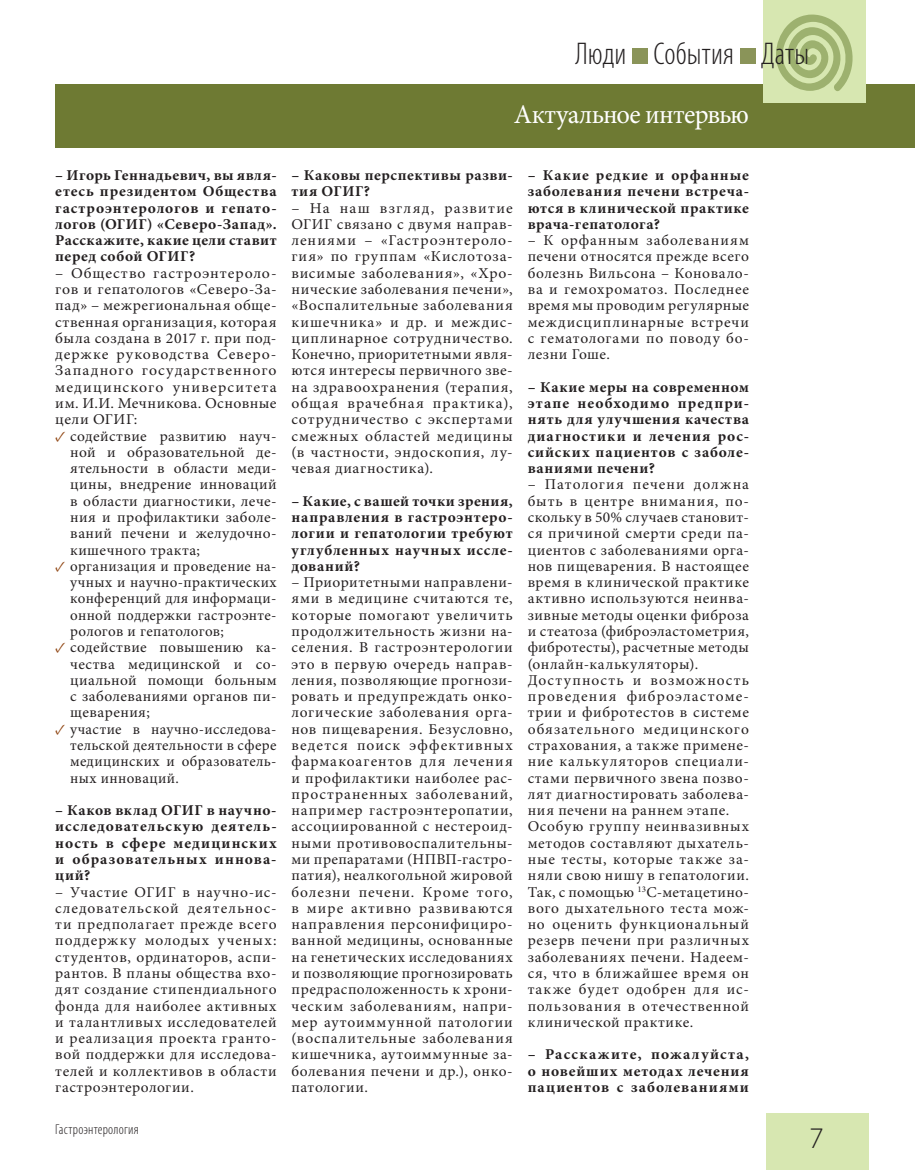
<style>
.page{position:relative;width:915px;height:1170px;background:#fff}
.page>*{position:absolute;margin:0;border:0;box-sizing:border-box;transform-origin:0 0}
.t1{font:300 condensed 31.5px "Myriad Pro";letter-spacing:.005em;color:#231f20}
.t2{font:300 30px "Myriad Pro";color:#231f20}
.t3{font:27px "Minion Pro";letter-spacing:-.025em;color:#fff}
.t4{font:15px/16.2px "Minion Pro";letter-spacing:.04em;color:#231f20;text-align:justify}
.t5{font:700 15px/16.2px "Minion Pro";letter-spacing:.05em;color:#231f20;text-align:justify}
.t6{font:15px/16.4px "Minion Pro";letter-spacing:.04em;color:#231f20;text-align:justify;scale:1.04 1}
.t7{font:15px/16.2px "Minion Pro";letter-spacing:.04em;color:#231f20;text-align:justify;scale:1.05 1}
.t8{font:300 condensed 14.25px "Myriad Pro";letter-spacing:.015em;color:#231f20}
.s1{color:#8e430f}
</style>
<div class="page">
<div style="left:765px;top:1113px;width:102px;height:56px;background:#d7e7b1"></div>
<div style="left:55px;top:84px;width:859px;height:63px;background:#6e7a33"></div>
<div style="left:763px;top:0;width:102px;height:102px;background:#d7e7b1"></div>
<svg style="left:776px;top:15px;width:77px;height:76px"></svg>
<div style="left:631px;top:48px;width:16px;height:16px;background:#8a9459"></div>
<div style="left:739px;top:48px;width:16px;height:16px;background:#8a9459"></div>
<h1 class="t1" style="left:575px;top:35px;width:235px">Люди События Даты</h1>
<h3 class="t3" style="left:514px;top:96px;width:236px">Актуальное интервью</h3>
<p class="t5" style="left:55px;top:167px;width:223px">– Игорь Геннадьевич, вы явля&shy;етесь президентом Общества гастроэнтерологов и гепато&shy;логов (ОГИГ) «Северо-Запад».<br>Расскажите, какие цели ставит перед собой ОГИГ?</p>
<p class="t7" style="left:55px;top:265px;width:212px">– Общество гастроэнтероло&shy;гов и гепатологов «Северо-За&shy;пад» – межрегиональная обще&shy;ственная организация, которая была создана в 2017 г. при под&shy;держке руководства Северо-Западного государственного медицинского университета им. И.И. Мечникова. Основные цели ОГИГ:</p>
<p class="t4" style="left:70px;top:427px;width:208px;text-indent:-15px"><span class="s1">✓</span> содействие развитию науч&shy;ной и образовательной де&shy;ятельности в области меди&shy;цины, внедрение инноваций в области диагностики, лече&shy;ния и профилактики заболе&shy;ваний печени и желудочно&shy;кишечного тракта;</p>
<p class="t4" style="left:70px;top:558px;width:208px;text-indent:-15px"><span class="s1">✓</span> организация и проведение на&shy;учных и научно-практических конференций для информаци&shy;онной поддержки гастроэнте&shy;рологов и гепатологов;</p>
<p class="t4" style="left:70px;top:639px;width:208px;text-indent:-15px"><span class="s1">✓</span> содействие повышению ка&shy;чества медицинской и со&shy;циальной помощи больным с заболеваниями органов пи&shy;щеварения;</p>
<p class="t4" style="left:70px;top:720px;width:208px;text-indent:-15px"><span class="s1">✓</span> участие в научно-исследова&shy;тельской деятельности в сфере медицинских и образователь&shy;ных инноваций.</p>
<p class="t5" style="left:55px;top:801px;width:223px">– Каков вклад ОГИГ в научно&shy;исследовательскую деятель&shy;ность в сфере медицинских и образовательных иннова&shy;ций?</p>
<p class="t4" style="left:55px;top:883px;width:223px">– Участие ОГИГ в научно-ис&shy;следовательской деятельнос&shy;ти предполагает прежде всего поддержку молодых ученых: студентов, ординаторов, аспи&shy;рантов. В планы общества вхо&shy;дят создание стипендиального фонда для наиболее активных и талантливых исследователей и реализация проекта гранто&shy;вой поддержки для исследова&shy;телей и коллективов в области гастроэнтерологии.</p>
<p class="t8" style="left:55px;top:1120px;width:85px">Гастроэнтерология</p>
<p class="t5" style="left:291px;top:167px;width:223px">– Каковы перспективы разви&shy;тия ОГИГ?</p>
<p class="t6" style="left:291px;top:200px;width:214px">– На наш взгляд, развитие ОГИГ связано с двумя направ&shy;лениями – «Гастроэнтероло&shy;гия» по группам «Кислотоза&shy;висимые заболевания», «Хро&shy;нические заболевания печени», «Воспалительные заболевания кишечника» и др. и междис&shy;циплинарное сотрудничество.<br>Конечно, приоритетными явля&shy;ются интересы первичного зве&shy;на здравоохранения (терапия, общая врачебная практика), сотрудничество с экспертами смежных областей медицины (в частности, эндоскопия, лу&shy;чевая диагностика).</p>
<p class="t5" style="left:291px;top:492px;width:223px">– Какие, с вашей точки зрения, направления в гастроэнтеро&shy;логии и гепатологии требуют углубленных научных иссле&shy;дований?</p>
<p class="t4" style="left:291px;top:574px;width:223px">– Приоритетными направлени&shy;ями в медицине считаются те, которые помогают увеличить продолжительность жизни на&shy;селения. В гастроэнтерологии это в первую очередь направ&shy;ления, позволяющие прогнози&shy;ровать и предупреждать онко&shy;логические заболевания орга&shy;нов пищеварения. Безусловно, ведется поиск эффективных фармакоагентов для лечения и профилактики наиболее рас&shy;пространенных заболеваний, например гастроэнтеропатии, ассоциированной с нестероид&shy;ными противовоспалительны&shy;ми препаратами (НПВП-гастро&shy;патия), неалкогольной жировой болезни печени. Кроме того, в мире активно развиваются направления персонифициро&shy;ванной медицины, основанные на генетических исследованиях и позволяющие прогнозировать предрасположенность к хрони&shy;ческим заболеваниям, напри&shy;мер аутоиммунной патологии (воспалительные заболевания кишечника, аутоиммунные за&shy;болевания печени и др.), онко&shy;патологии.</p>
<p class="t5" style="left:527px;top:167px;width:223px">– Какие редкие и орфанные заболевания печени встреча&shy;ются в клинической практике врача-гепатолога?</p>
<p class="t4" style="left:527px;top:232px;width:223px">– К орфанным заболеваниям печени относятся прежде всего болезнь Вильсона – Коновало&shy;ва и гемохроматоз. Последнее время мы проводим регулярные междисциплинарные встречи с гематологами по поводу бо&shy;лезни Гоше.</p>
<p class="t5" style="left:527px;top:378px;width:223px">– Какие меры на современном этапе необходимо предпри&shy;нять для улучшения качества диагностики и лечения рос&shy;сийских пациентов с заболе&shy;ваниями печени?</p>
<p class="t4" style="left:527px;top:476px;width:223px;text-align:left">– Патология печени должна быть в центре внимания, по&shy;скольку в 50% случаев становит&shy;ся причиной смерти среди па&shy;циентов с заболеваниями орга&shy;нов пищеварения. В настоящее время в клинической практике активно используются неинва&shy;зивные методы оценки фиброза и стеатоза (фиброэластометрия, фибротесты), расчетные методы (онлайн-калькуляторы).<br>Доступность и возможность проведения фиброэластоме&shy;трии и фибротестов в системе обязательного медицинского страхования, а также примене&shy;ние калькуляторов специали&shy;стами первичного звена позво&shy;лят диагностировать заболева&shy;ния печени на раннем этапе.<br>Особую группу неинвазивных методов составляют дыхатель&shy;ные тесты, которые также за&shy;няли свою нишу в гепатологии.<br>Так, с помощью <sup>13</sup>С-метацетино&shy;вого дыхательного теста мож&shy;но оценить функциональный резерв печени при различных заболеваниях печени. Надеем&shy;ся, что в ближайшее время он также будет одобрен для ис&shy;пользования в отечественной клинической практике.</p>
<p class="t5" style="left:527px;top:1046px;width:223px">– Расскажите, пожалуйста, о новейших методах лечения пациентов с заболеваниями</p>
<h2 class="t2" style="left:808px;top:1119px;width:16px">7</h2>
</div>
